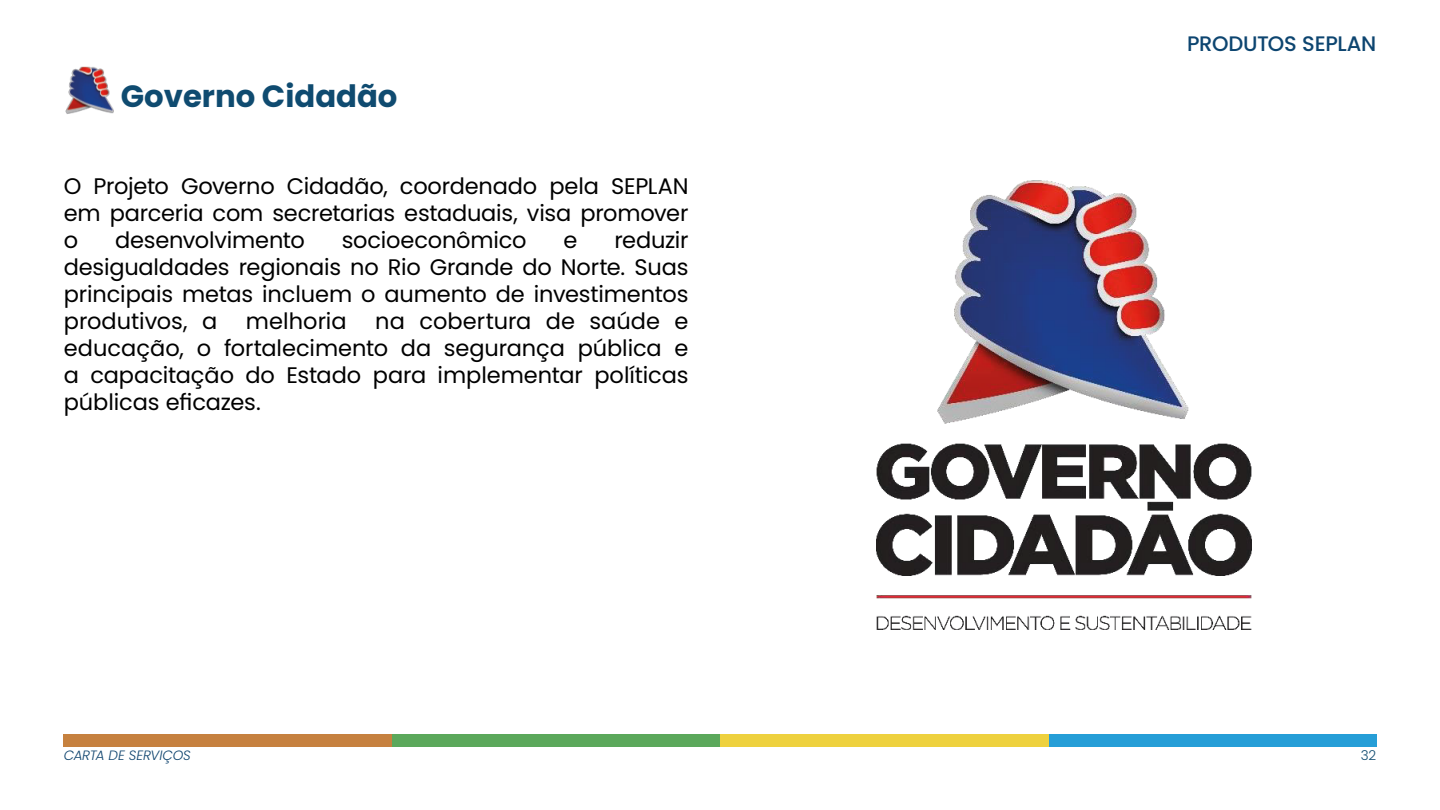
<style>
.page{position:relative;width:1440px;height:810px;background:#fff}
.page>*{position:absolute;margin:0;border:0;box-sizing:border-box;transform-origin:0 0}
.t1{font:700 30.75px "Poppins";color:#0f4b70}
.t2{font:22.5px/27px "Poppins";letter-spacing:-.005em;color:#000;text-align:justify}
.t3{font:500 21px "Poppins";letter-spacing:-.02em;color:#0d4570}
.t4{font:italic 300 13.5px "Poppins";letter-spacing:-.015em;color:#10456f}
.t5{font:300 13.5px "Poppins";color:#0f4b70}
</style>
<div class="page">
<div style="left:1048px;top:734px;width:328px;height:12px;background:#269ed7"></div>
<div style="left:720px;top:734px;width:328px;height:12px;background:#eed13e"></div>
<div style="left:392px;top:734px;width:328px;height:12px;background:#5ba85b"></div>
<div style="left:64px;top:734px;width:328px;height:12px;background:#c6813f"></div>
<img style="left:65px;top:66px;width:49px;height:48px">
<img style="left:876px;top:180px;width:376px;height:450px">
<h1 class="t1" style="left:121px;top:78px;width:278px">Governo Cidadão</h1>
<p class="t2" style="left:64px;top:173px;width:626px">O Projeto Governo Cidadão, coordenado pela SEPLAN em parceria com secretarias estaduais, visa promover o</p>
<p class="t2" style="left:64px;top:227px;width:626px;text-indent:551px">reduzir desigualdades regionais no Rio Grande do Norte. Suas principais metas incluem o aumento de investimentos produtivos, a</p>
<p class="t2" style="left:115px;top:227px;width:191px">desenvolvimento</p>
<p class="t2" style="left:342px;top:227px;width:186px">socioeconômico</p>
<p class="t2" style="left:563px;top:227px;width:15px">e</p>
<p class="t2" style="left:64px;top:308px;width:626px;text-indent:312px">na cobertura de saúde e educação, o fortalecimento da segurança pública e a capacitação do Estado para implementar políticas públicas eficazes.</p>
<p class="t2" style="left:246px;top:308px;width:102px">melhoria</p>
<p class="t3" style="left:1187px;top:31px;width:190px">PRODUTOS SEPLAN</p>
<p class="t4" style="left:64px;top:748px;width:129px">CARTA DE SERVIÇOS</p>
<p class="t5" style="left:1361px;top:748px;width:17px">32</p>
</div>
